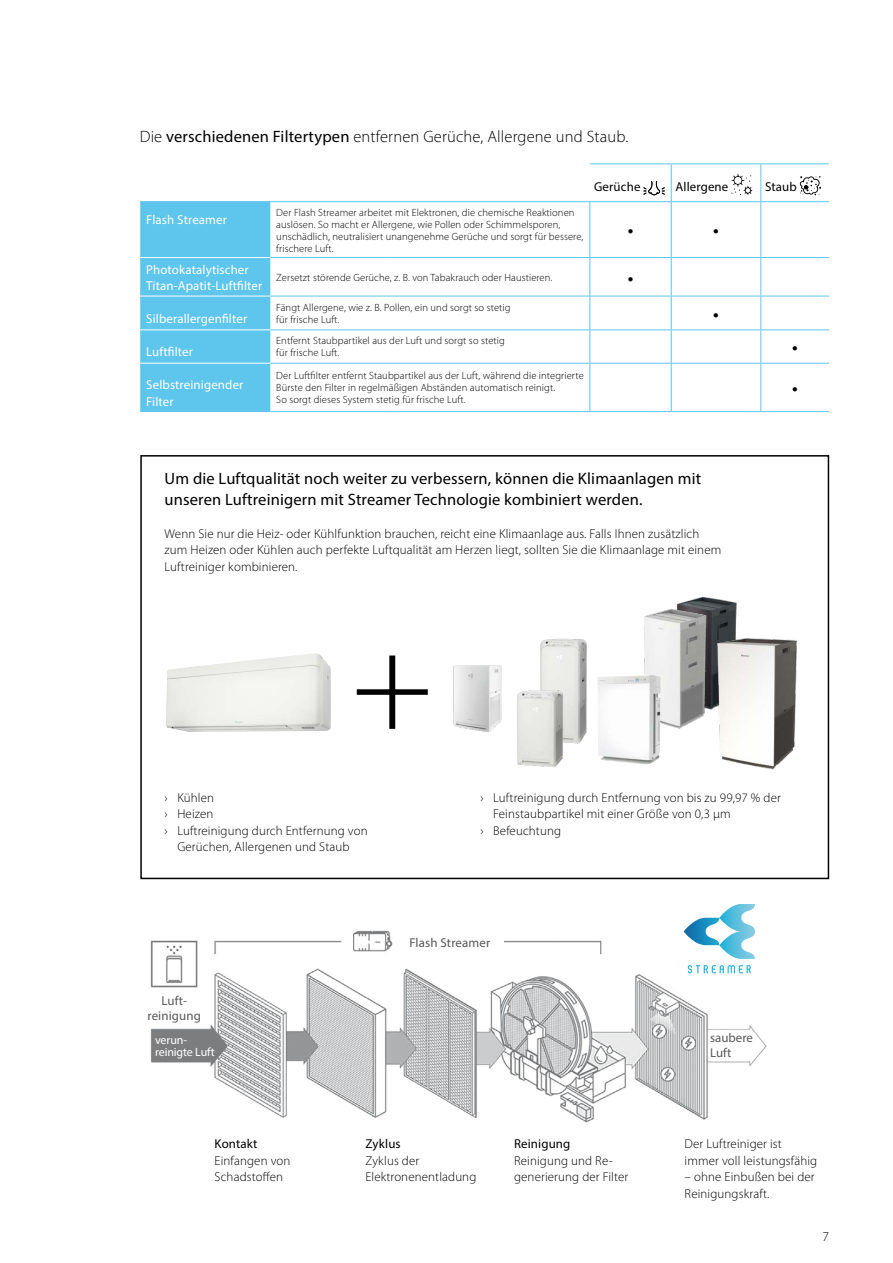
<style>
.page{position:relative;width:893px;height:1263px;background:#fff}
.page>*{position:absolute;margin:0;border:0;box-sizing:border-box;transform-origin:0 0}
.t1{font:600 18px "Myriad Pro";color:#000}
.t2{font:16.5px/21px "Myriad Pro";letter-spacing:.01em;color:#000}
.t3{font:300 16.5px "Myriad Pro";letter-spacing:.01em;color:#000}
.t4{font:300 13.5px "Myriad Pro";color:#000}
.t5{font:300 12.9px/16.5px "Myriad Pro";letter-spacing:.01em;color:#000}
.t6{font:12.9px/16.5px "Myriad Pro";letter-spacing:.01em;color:#fff}
.t7{font:12.9px "Myriad Pro";letter-spacing:.01em;color:#000}
.t8{font:12.9px/15px "Myriad Pro";letter-spacing:.01em;color:#58585a}
.t9{font:12px/12px "Myriad Pro";letter-spacing:-.01em;color:#fff}
.t10{font:300 10.5px/12px "Myriad Pro";letter-spacing:.01em;color:#000}
.s1{font-weight:400}
</style>
<div class="page">
<img style="left:150px;top:930px;width:617px;height:193px">
<div style="left:140px;top:202px;width:130px;height:209px;background:#5ec5ed"></div>
<hr style="left:270px;top:201px;width:115px;height:1px;background:#5ec5ed">
<hr style="left:385px;top:201px;width:205px;height:1px;background:#5ec5ed">
<hr style="left:589px;top:202px;width:1px;height:55px;background:#5ec5ed">
<hr style="left:671px;top:202px;width:1px;height:55px;background:#5ec5ed">
<hr style="left:760px;top:202px;width:1px;height:55px;background:#5ec5ed">
<hr style="left:270px;top:257px;width:115px;height:1px;background:#5ec5ed">
<hr style="left:385px;top:257px;width:205px;height:1px;background:#5ec5ed">
<hr style="left:590px;top:257px;width:81px;height:1px;background:#5ec5ed">
<hr style="left:589px;top:258px;width:1px;height:38px;background:#5ec5ed">
<hr style="left:671px;top:257px;width:90px;height:1px;background:#5ec5ed">
<hr style="left:671px;top:258px;width:1px;height:38px;background:#5ec5ed">
<hr style="left:761px;top:257px;width:68px;height:1px;background:#5ec5ed">
<hr style="left:760px;top:258px;width:1px;height:38px;background:#5ec5ed">
<hr style="left:270px;top:296px;width:115px;height:1px;background:#5ec5ed">
<hr style="left:385px;top:296px;width:205px;height:1px;background:#5ec5ed">
<hr style="left:590px;top:296px;width:81px;height:1px;background:#5ec5ed">
<hr style="left:589px;top:296px;width:1px;height:33px;background:#5ec5ed">
<hr style="left:671px;top:296px;width:90px;height:1px;background:#5ec5ed">
<hr style="left:671px;top:296px;width:1px;height:33px;background:#5ec5ed">
<hr style="left:761px;top:296px;width:68px;height:1px;background:#5ec5ed">
<hr style="left:760px;top:296px;width:1px;height:33px;background:#5ec5ed">
<hr style="left:270px;top:329px;width:115px;height:1px;background:#5ec5ed">
<hr style="left:385px;top:329px;width:205px;height:1px;background:#5ec5ed">
<hr style="left:590px;top:329px;width:81px;height:1px;background:#5ec5ed">
<hr style="left:589px;top:330px;width:1px;height:33px;background:#5ec5ed">
<hr style="left:671px;top:329px;width:90px;height:1px;background:#5ec5ed">
<hr style="left:671px;top:330px;width:1px;height:33px;background:#5ec5ed">
<hr style="left:761px;top:329px;width:68px;height:1px;background:#5ec5ed">
<hr style="left:760px;top:330px;width:1px;height:33px;background:#5ec5ed">
<hr style="left:270px;top:363px;width:115px;height:1px;background:#5ec5ed">
<hr style="left:385px;top:363px;width:205px;height:1px;background:#5ec5ed">
<hr style="left:590px;top:363px;width:81px;height:1px;background:#5ec5ed">
<hr style="left:589px;top:364px;width:1px;height:47px;background:#5ec5ed">
<hr style="left:671px;top:363px;width:90px;height:1px;background:#5ec5ed">
<hr style="left:671px;top:364px;width:1px;height:47px;background:#5ec5ed">
<hr style="left:761px;top:363px;width:68px;height:1px;background:#5ec5ed">
<hr style="left:760px;top:364px;width:1px;height:47px;background:#5ec5ed">
<hr style="left:270px;top:411px;width:115px;height:1px;background:#5ec5ed">
<hr style="left:385px;top:411px;width:205px;height:1px;background:#5ec5ed">
<hr style="left:590px;top:411px;width:81px;height:1px;background:#5ec5ed">
<hr style="left:671px;top:411px;width:90px;height:1px;background:#5ec5ed">
<hr style="left:761px;top:411px;width:68px;height:1px;background:#5ec5ed">
<hr style="left:140px;top:201px;width:130px;height:1px;background:#5ec5ed">
<hr style="left:140px;top:411px;width:130px;height:1px;background:#5ec5ed">
<hr style="left:140px;top:257px;width:130px;height:1px;background:#fff">
<hr style="left:140px;top:296px;width:130px;height:1px;background:#fff">
<hr style="left:140px;top:329px;width:130px;height:1px;background:#fff">
<hr style="left:140px;top:363px;width:130px;height:1px;background:#fff">
<hr style="left:590px;top:163px;width:81px;height:1px;background:#5ec5ed">
<hr style="left:671px;top:163px;width:90px;height:1px;background:#5ec5ed">
<hr style="left:761px;top:163px;width:68px;height:1px;background:#5ec5ed">
<hr style="left:761px;top:201px;width:68px;height:1px;background:#5ec5ed">
<svg style="left:590px;top:164px;width:171px;height:38px"></svg>
<svg style="left:800px;top:176px;width:21px;height:19px"></svg>
<div style="left:396px;top:937px;width:107px;height:10px;background:#fff"></div>
<svg style="left:684px;top:904px;width:71px;height:55px"></svg>
<svg style="left:688px;top:965px;width:63px;height:8px"></svg>
<div style="left:140px;top:455px;width:689px;height:424px;border:2px solid #000"></div>
<svg style="left:357px;top:655px;width:71px;height:74px"></svg>
<img style="left:454px;top:665px;width:47px;height:67px">
<img style="left:540px;top:638px;width:47px;height:106px">
<img style="left:517px;top:690px;width:47px;height:77px">
<img style="left:676px;top:596px;width:60px;height:113px">
<img style="left:644px;top:608px;width:63px;height:120px">
<img style="left:714px;top:635px;width:83px;height:135px">
<img style="left:597px;top:675px;width:64px;height:89px">
<img style="left:166px;top:653px;width:165px;height:79px">
<h2 class="t3" style="left:140px;top:126px;width:490px">Die <span class="s1">verschiedenen Filtertypen</span> entfernen Gerüche, Allergene und Staub.</h2>
<p class="t6" style="left:146px;top:211px;width:82px">Flash Streamer</p>
<p class="t10" style="left:276px;top:206px;width:308px">Der Flash Streamer arbeitet mit Elektronen, die chemische Reaktionen auslösen. So macht er Allergene, wie Pollen oder Schimmelsporen, unschädlich, neutralisiert unangenehme Gerüche und sorgt für bessere, frischere Luft.</p>
<p class="t7" style="left:594px;top:179px;width:48px">Gerüche</p>
<p class="t7" style="left:675px;top:179px;width:54px">Allergene</p>
<p class="t7" style="left:765px;top:179px;width:33px">Staub</p>
<h1 class="t1" style="left:628px;top:219px;width:7px">•</h1>
<h1 class="t1" style="left:713px;top:219px;width:7px">•</h1>
<p class="t6" style="left:146px;top:261px;width:118px">Photokatalytischer<br>Titan-Apatit-Luftfilter</p>
<p class="t10" style="left:276px;top:271px;width:278px">Zersetzt störende Gerüche, z. B. von Tabakrauch oder Haustieren.</p>
<h1 class="t1" style="left:628px;top:266px;width:7px">•</h1>
<p class="t6" style="left:146px;top:310px;width:103px">Silberallergenfilter</p>
<p class="t10" style="left:276px;top:301px;width:236px">Fängt Allergene, wie z. B. Pollen, ein und sorgt so stetig für frische Luft.</p>
<h1 class="t1" style="left:713px;top:302px;width:7px">•</h1>
<p class="t6" style="left:146px;top:343px;width:48px">Luftfilter</p>
<p class="t10" style="left:276px;top:335px;width:230px">Entfernt Staubpartikel aus der Luft und sorgt so stetig für frische Luft.</p>
<h1 class="t1" style="left:792px;top:336px;width:7px">•</h1>
<p class="t6" style="left:146px;top:376px;width:99px">Selbstreinigender<br>Filter</p>
<p class="t10" style="left:276px;top:370px;width:309px">Der Luftfilter entfernt Staubpartikel aus der Luft, während die integrierte<br>Bürste den Filter in regelmäßigen Abständen automatisch reinigt.<br>So sorgt dieses System stetig für frische Luft.</p>
<h1 class="t1" style="left:792px;top:377px;width:7px">•</h1>
<h2 class="t2" style="left:165px;top:468px;width:538px">Um die Luftqualität noch weiter zu verbessern, können die Klimaanlagen mit unseren Luftreinigern mit Streamer Technologie kombiniert werden.</h2>
<p class="t5" style="left:165px;top:525px;width:558px">Wenn Sie nur die Heiz- oder Kühlfunktion brauchen, reicht eine Klimaanlage aus. Falls Ihnen zusätzlich zum Heizen oder Kühlen auch perfekte Luftqualität am Herzen liegt, sollten Sie die Klimaanlage mit einem<br>Luftreiniger kombinieren.</p>
<p class="t5" style="left:165px;top:789px;width:51px">› Kühlen</p>
<p class="t5" style="left:165px;top:805px;width:50px">› Heizen</p>
<p class="t5" style="left:165px;top:822px;width:205px">› Luftreinigung durch Entfernung von</p>
<p class="t5" style="left:177px;top:838px;width:174px">Gerüchen, Allergenen und Staub</p>
<p class="t8" style="left:147px;top:993px;width:55px;text-align:center">Luft&shy;reinigung</p>
<p class="t5" style="left:480px;top:789px;width:302px">› Luftreinigung durch Entfernung von bis zu 99,97 % der</p>
<p class="t5" style="left:493px;top:805px;width:239px">Feinstaubpartikel mit einer Größe von 0,3 μm</p>
<p class="t5" style="left:480px;top:822px;width:82px">› Befeuchtung</p>
<p class="t8" style="left:409px;top:935px;width:82px">Flash Streamer</p>
<p class="t9" style="left:155px;top:1034px;width:61px">verun&shy;reinigte Luft</p>
<p class="t8" style="left:710px;top:1030px;width:44px">saubere<br>Luft</p>
<p class="t7" style="left:215px;top:1136px;width:44px">Kontakt</p>
<p class="t5" style="left:215px;top:1152px;width:77px">Einfangen von<br>Schadstoffen</p>
<p class="t7" style="left:365px;top:1136px;width:37px">Zyklus</p>
<p class="t5" style="left:365px;top:1152px;width:112px">Zyklus der<br>Elektronenentladung</p>
<p class="t7" style="left:514px;top:1136px;width:58px">Reinigung</p>
<p class="t5" style="left:514px;top:1152px;width:116px">Reinigung und Re&shy;generierung der Filter</p>
<p class="t5" style="left:685px;top:1135px;width:134px">Der Luftreiniger ist immer voll leistungsfähig</p>
<p class="t5" style="left:685px;top:1168px;width:132px">– ohne Einbußen bei der<br>Reinigungskraft.</p>
<p class="t4" style="left:823px;top:1228px;width:8px">7</p>
</div>
